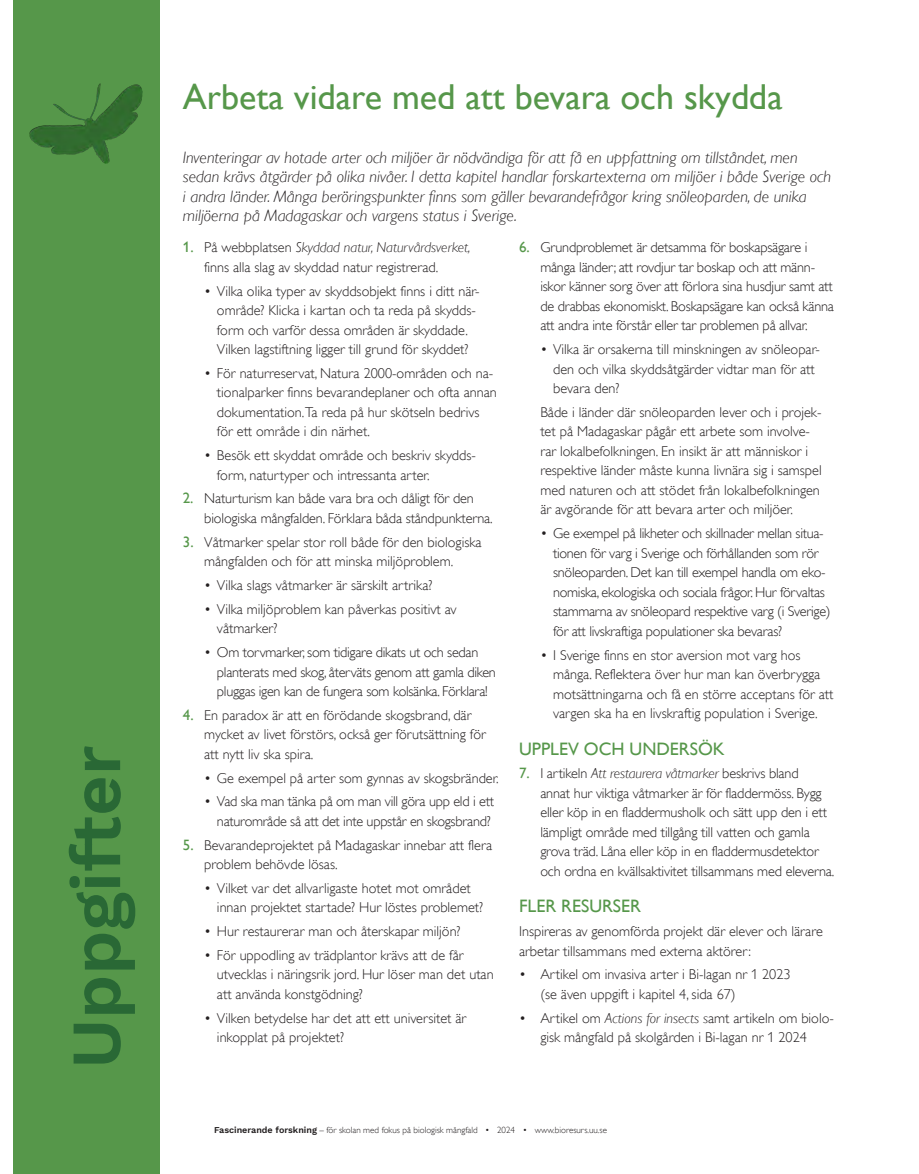
<style>
.page{position:relative;width:919px;height:1174px;background:#fff}
.page>*{position:absolute;margin:0;border:0;box-sizing:border-box;transform-origin:0 0}
.t1{font:70.5px "Work Sans";color:#296835}
.Rubrik_2__uppgiftssidorna{font:36px "Gill Alt One";color:#56974a}
.Underrubrik_till_uppgiftsida{font:18px "Gill Alt One";color:#56974a}
.Ingress_uppgiftssidor{font:italic 300 16.5px/19.5px "Gill Alt One";color:#231f20}
.Punklista_på_uppgiftssidor{font:300 14.25px/19.5px "Gill Alt One";color:#231f20}
.Punklista_på_uppgiftssidor-2{font:300 14.25px/19.5px "Gill Alt One";letter-spacing:-.02em;color:#231f20}
.Faktatext{font:300 14.25px/19.5px "Gill Alt One";color:#231f20}
.t2{font:300 9px "Gill Alt One";color:#231f20}
.s1{font-weight:400;font-size:15px;color:#56974a}
.s2{font-style:italic}
.s3{font-family:"Work Sans";font-weight:400}
.s4{font-family:"Berling";font-weight:400}
</style>
<div class="page">
<div style="left:13px;top:0;width:146px;height:1174px;background:#56974a"></div>
<img style="left:30px;top:84px;width:113px;height:79px">
<h1 class="t1" style="left:43px;top:1068px;width:325px;rotate:-90deg">Uppgifter</h1>
<h2 class="Rubrik_2__uppgiftssidorna" style="left:183px;top:75px;width:601px">Arbeta vidare med att bevara och skydda</h2>
<p class="Ingress_uppgiftssidor" style="left:183px;top:147px;width:649px">Inventeringar av hotade arter och miljöer är nödvändiga för att få en uppfattning om tillståndet, men sedan krävs åtgärder på olika nivåer. I detta kapitel handlar forskartexterna om miljöer i både Sverige och i andra länder. Många beröringspunkter finns som gäller bevarandefrågor kring snöleoparden, de unika miljöerna på Madagaskar och vargens status i Sverige.</p>
<p class="Punklista_på_uppgiftssidor" style="left:204px;top:238px;width:268px;text-indent:-21px"><span class="s1">1.</span> På webbplatsen <span class="s2">Skyddad natur, Naturvårdsverket, </span>finns alla slag av skyddad natur registrerad.</p>
<p class="Punklista_på_uppgiftssidor" style="left:217px;top:281px;width:264px;text-indent:-13px">• Vilka olika typer av skyddsobjekt finns i ditt när&shy;område? Klicka i kartan och ta reda på skydds&shy;form och varför dessa områden är skyddade.<br>Vilken lagstiftning ligger till grund för skyddet?</p>
<p class="Punklista_på_uppgiftssidor" style="left:217px;top:363px;width:281px;text-indent:-13px">• För naturreservat, Natura 2000-områden och na&shy;tionalparker finns bevarandeplaner och ofta annan dokumentation.Ta reda på hur skötseln bedrivs för ett område i din närhet.</p>
<p class="Punklista_på_uppgiftssidor" style="left:217px;top:445px;width:260px;text-indent:-13px">• Besök ett skyddat område och beskriv skydds&shy;form, naturtyper och intressanta arter.</p>
<p class="Punklista_på_uppgiftssidor" style="left:204px;top:489px;width:290px;text-indent:-21px"><span class="s1">2.</span> Naturturism kan både vara bra och dåligt för den biologiska mångfalden. Förklara båda ståndpunkterna.</p>
<p class="Punklista_på_uppgiftssidor" style="left:183px;top:532px;width:300px;text-align:center"><span class="s1">3.</span> Våtmarker spelar stor roll både för den biologiska mångfalden och för att minska miljöproblem.</p>
<p class="Punklista_på_uppgiftssidor" style="left:204px;top:575px;width:230px">• Vilka slags våtmarker är särskilt artrika?</p>
<p class="Punklista_på_uppgiftssidor" style="left:217px;top:599px;width:241px;text-indent:-13px">• Vilka miljöproblem kan påverkas positivt av våtmarker?</p>
<p class="Punklista_på_uppgiftssidor-2" style="left:217px;top:642px;width:280px;text-indent:-13px">• Om torvmarker, som tidigare dikats ut och sedan planterats med skog, återväts genom att gamla diken pluggas igen kan de fungera som kolsänka. Förklara!</p>
<p class="Punklista_på_uppgiftssidor" style="left:204px;top:705px;width:283px;text-indent:-21px"><span class="s1">4.</span> En paradox är att en förödande skogsbrand, där mycket av livet förstörs, också ger förutsättning för att nytt liv ska spira.</p>
<p class="Punklista_på_uppgiftssidor" style="left:204px;top:768px;width:296px">• Ge exempel på arter som gynnas av skogsbränder.</p>
<p class="Punklista_på_uppgiftssidor-2" style="left:204px;top:791px;width:291px;text-align:right">• Vad ska man tänka på om man vill göra upp eld i ett naturområde så att det inte uppstår en skogsbrand?</p>
<p class="Punklista_på_uppgiftssidor" style="left:204px;top:835px;width:289px;text-indent:-21px"><span class="s1">5.</span> Bevarandeprojektet på Madagaskar innebar att flera problem behövde lösas.</p>
<p class="Punklista_på_uppgiftssidor" style="left:217px;top:878px;width:268px;text-indent:-13px">• Vilket var det allvarligaste hotet mot området innan projektet startade? Hur löstes problemet?</p>
<p class="Punklista_på_uppgiftssidor" style="left:204px;top:921px;width:258px">• Hur restaurerar man och återskapar miljön?</p>
<p class="Punklista_på_uppgiftssidor" style="left:217px;top:945px;width:278px;text-indent:-13px">• För uppodling av trädplantor krävs att de får utvecklas i näringsrik jord. Hur löser man det utan att använda konstgödning?</p>
<p class="Punklista_på_uppgiftssidor" style="left:217px;top:1008px;width:251px;text-indent:-13px">• Vilken betydelse har det att ett universitet är inkopplat på projektet?</p>
<p class="Punklista_på_uppgiftssidor" style="left:540px;top:238px;width:295px;text-indent:-21px"><span class="s1">6.</span> Grundproblemet är detsamma för boskapsägare i många länder; att rovdjur tar boskap och att männ&shy;iskor känner sorg över att förlora sina husdjur samt att de drabbas ekonomiskt. Boskapsägare kan också känna att andra inte förstår eller tar problemen på allvar.</p>
<p class="Punklista_på_uppgiftssidor" style="left:553px;top:339px;width:268px;text-indent:-13px">• Vilka är orsakerna till minskningen av snöleopar&shy;den och vilka skyddsåtgärder vidtar man för att bevara den?</p>
<p class="Punklista_på_uppgiftssidor" style="left:540px;top:402px;width:283px">Både i länder där snöleoparden lever och i projek&shy;tet på Madagaskar pågår ett arbete som involve&shy;rar lokalbefolkningen. En insikt är att människor i respektive länder måste kunna livnära sig i samspel med naturen och att stödet från lokalbefolkningen är avgörande för att bevara arter och miljöer.</p>
<p class="Punklista_på_uppgiftssidor-2" style="left:553px;top:523px;width:279px;text-indent:-13px">• Ge exempel på likheter och skillnader mellan situa&shy;tionen för varg i Sverige och förhållanden som rör snöleoparden. Det kan till exempel handla om eko&shy;nomiska, ekologiska och sociala frågor. Hur förvaltas stammarna av snöleopard respektive varg (i Sverige) för att livskraftiga populationer ska bevaras?</p>
<p class="Punklista_på_uppgiftssidor" style="left:553px;top:645px;width:282px;text-indent:-13px">• I Sverige finns en stor aversion mot varg hos många. Reflektera över hur man kan överbrygga motsättningarna och få en större acceptans för att vargen ska ha en livskraftig population i Sverige.</p>
<h3 class="Underrubrik_till_uppgiftsida" style="left:519px;top:738px;width:207px">UPPLEV OCH UNDERSÖK</h3>
<p class="Punklista_på_uppgiftssidor" style="left:540px;top:763px;width:295px;text-indent:-21px"><span class="s1">7.</span> I artikeln <span class="s2">Att restaurera våtmarker</span> beskrivs bland<br>annat hur viktiga våtmarker är för fladdermöss. Bygg eller köp in en fladdermusholk och sätt upp den i ett lämpligt område med tillgång till vatten och gamla grova träd. Låna eller köp in en fladdermusdetektor och ordna en kvällsaktivitet tillsammans med eleverna.</p>
<h3 class="Underrubrik_till_uppgiftsida" style="left:519px;top:895px;width:123px">FLER RESURSER</h3>
<p class="Faktatext" style="left:519px;top:921px;width:305px">Inspireras av genomförda projekt där elever och lärare arbetar tillsammans med externa aktörer:</p>
<p class="Punklista_på_uppgiftssidor" style="left:540px;top:964px;width:252px;text-indent:-21px">• Artikel om invasiva arter i Bi-lagan nr 1 2023 (se även uppgift i kapitel 4, sida 67)</p>
<p class="Punklista_på_uppgiftssidor" style="left:519px;top:1008px;width:316px;text-align:center">• Artikel om <span class="s2">Actions for insects s</span>amt artikeln om biolo&shy;gisk mångfald på skolgården i Bi-lagan nr 1 2024</p>
<p class="t2" style="left:214px;top:1124px;width:394px"><span class="s3">Fascinerande forskning</span> <span class="s4">–</span> för skolan med fokus på biologisk mångfald • 2024 • www.bioresurs.uu.se</p>
</div>
